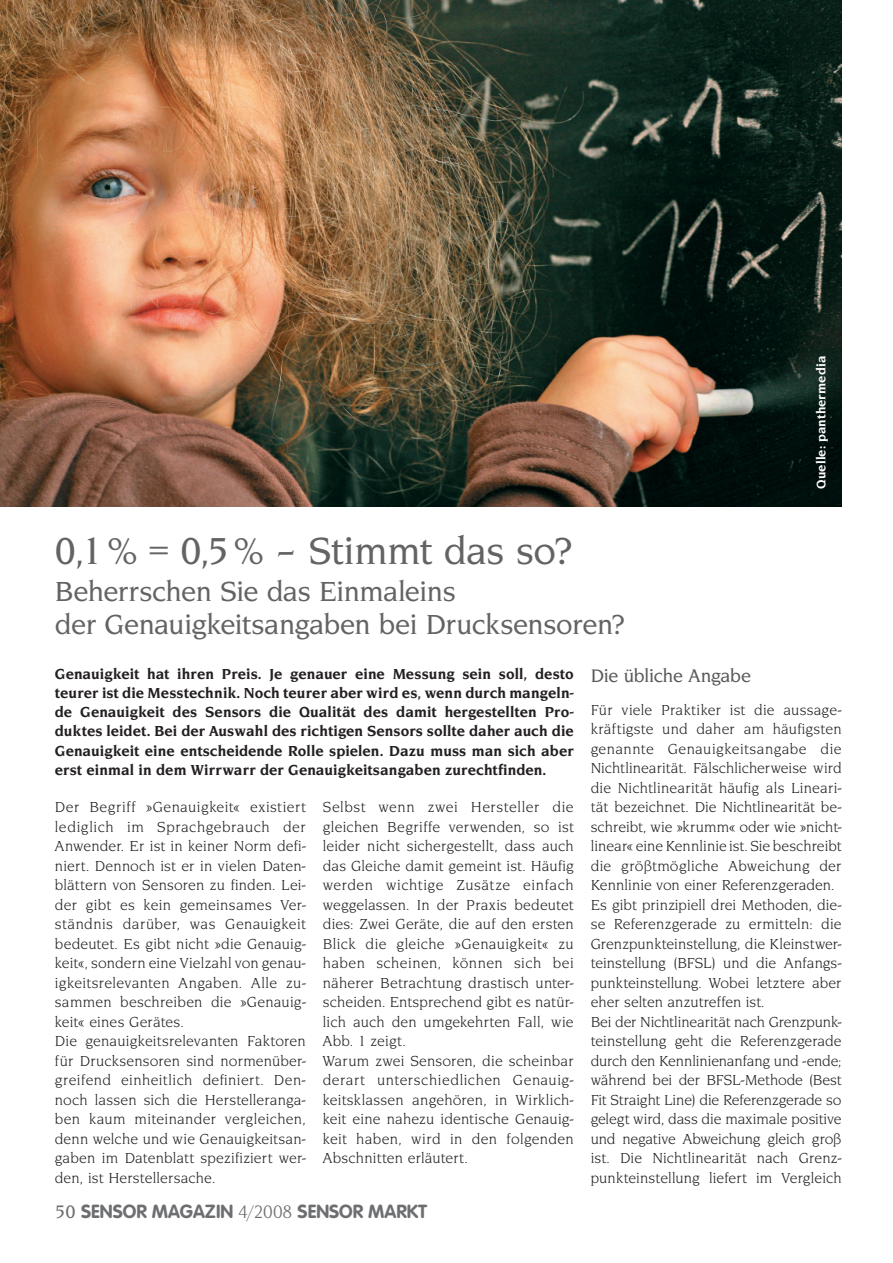
<style>
.page{position:relative;width:893px;height:1263px;background:#fff}
.page>*{position:absolute;margin:0;border:0;box-sizing:border-box;transform-origin:0 0}
.t1{font:500 39px "Novarese Itc T";letter-spacing:-.005em;color:#636366}
.t2{font:500 28.5px/33px "Novarese Itc T";letter-spacing:-.015em;color:#636366}
.t3{font:700 18.75px "VAG Rounded";color:#6d6e71}
.t4{font:500 18.75px "Novarese Itc T";letter-spacing:-.015em;color:#57585a}
.t5{font:15px/19.5px "Novarese Itc T";letter-spacing:.01em;color:#231f20}
.t6{font:700 15px/19.2px "Novarese Itc T";letter-spacing:.01em;color:#231f20;text-align:justify}
.t7{font:700 12.75px "Novarese Itc T";letter-spacing:.005em;color:#fff}
.s1{font-family:"Novarese Itc T";font-weight:500}
.s2{font-family:"Novarese Itc T";font-weight:400;color:#6c6d70}
</style>
<div class="page">
<img style="left:0;top:0;width:842px;height:506px">
<h1 class="t1" style="left:55px;top:534px;width:520px">0,1 % = 0,5 % – Stimmt das so?</h1>
<h2 class="t2" style="left:55px;top:577px;width:572px">Beherrschen Sie das Einmaleins<br>der Genauigkeitsangaben bei Drucksensoren?</h2>
<p class="t7" style="left:816px;top:489px;width:134px;rotate:-90deg">Quelle: panthermedia</p>
<p class="t6" style="left:55px;top:665px;width:520px">Genauigkeit hat ihren Preis. Je genauer eine Messung sein soll, desto teurer ist die Messtechnik. Noch teurer aber wird es, wenn durch mangeln&shy;de Genauigkeit des Sensors die Qualität des damit hergestellten Pro&shy;duktes leidet. Bei der Auswahl des richtigen Sensors sollte daher auch die Genauigkeit eine entscheidende Rolle spielen. Dazu muss man sich aber erst einmal in dem Wirrwarr der Genauigkeitsangaben zurechtfinden.</p>
<p class="t5" style="left:55px;top:798px;width:252px">Der Begriff »Genauigkeit« existiert lediglich im Sprachgebrauch der Anwender. Er ist in keiner Norm defi&shy;niert. Dennoch ist er in vielen Daten&shy;blättern von Sensoren zu finden. Lei&shy;der gibt es kein gemeinsames Ver&shy;ständnis darüber, was Genauigkeit bedeutet. Es gibt nicht »die Genauig&shy;keit«, sondern eine Vielzahl von genau&shy;igkeitsrelevanten Angaben. Alle zu - sammen beschreiben die »Genauig&shy;keit« eines Gerätes.<br>Die genauigkeitsrelevanten Faktoren für Drucksensoren sind normenüber&shy;greifend einheitlich definiert. Den&shy;noch lassen sich die Herstelleranga&shy;ben kaum miteinander vergleichen, denn welche und wie Genauigkeitsan&shy;gaben im Datenblatt spezifiziert wer&shy;den, ist Herstellersache.</p>
<p class="t5" style="left:323px;top:798px;width:252px">Selbst wenn zwei Hersteller die gleichen Begriffe verwenden, so ist leider nicht sichergestellt, dass auch das Gleiche damit gemeint ist. Häufig werden wichtige Zusätze einfach weggelassen. In der Praxis bedeutet dies: Zwei Geräte, die auf den ersten Blick die gleiche »Genauigkeit« zu haben scheinen, können sich bei näherer Betrachtung drastisch unter&shy;scheiden. Entsprechend gibt es natür&shy;lich auch den umgekehrten Fall, wie Abb. 1 zeigt.<br>Warum zwei Sensoren, die scheinbar derart unterschiedlichen Genauig&shy;keitsklassen angehören, in Wirklich&shy;keit eine nahezu identische Genauig&shy;keit haben, wird in den folgenden Abschnitten erläutert.</p>
<p class="t3" style="left:55px;top:1204px;width:373px"><span class="s1">50</span> SENSOR MAGAZIN <span class="s2">4/2008</span> SENSOR MARKT</p>
<p class="t4" style="left:591px;top:668px;width:162px">Die übliche Angabe</p>
<p class="t5" style="left:591px;top:701px;width:252px">Für viele Praktiker ist die aussage&shy;kräftigste und daher am häufigsten genannte Genauigkeitsangabe die Nichtlinearität. Fälschlicherweise wird die Nichtlinearität häufig als Lineari&shy;tät bezeichnet. Die Nichtlinearität be - schreibt, wie »krumm« oder wie »nicht&shy;linear« eine Kennlinie ist. Sie beschreibt die größtmögliche Abweichung der Kennlinie von einer Referenzgeraden.<br>Es gibt prinzipiell drei Methoden, die&shy;se Referenzgerade zu ermitteln: die Grenzpunkteinstellung, die Kleinstwer&shy;teinstellung (BFSL) und die Anfangs&shy;punkteinstellung. Wobei letztere aber eher selten anzutreffen ist.<br>Bei der Nichtlinearität nach Grenzpunk&shy;teinstellung geht die Referenzgerade durch den Kennlinienanfang und -ende; während bei der BFSL-Methode (Best Fit Straight Line) die Referenzgerade so gelegt wird, dass die maximale positive und negative Abweichung gleich groß ist. Die Nichtlinearität nach Grenz&shy;punkteinstellung liefert im Vergleich</p>
</div>
